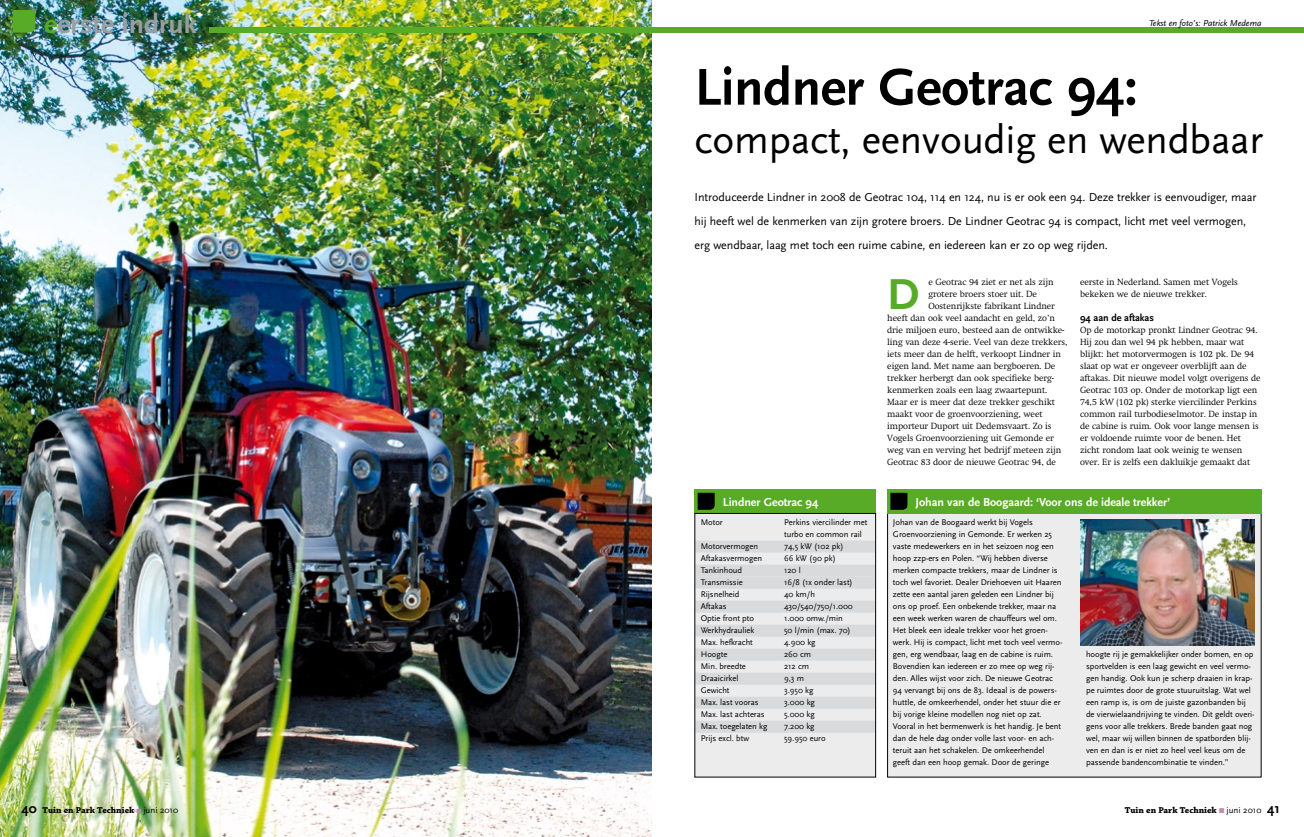
<style>
.page{position:relative;width:1304px;height:837px;background:#fff}
.page>*{position:absolute;margin:0;border:0;box-sizing:border-box;transform-origin:0 0}
.t1{font:700 54px "Scala Sans OT";letter-spacing:-.005em;color:#000}
.t2{font:700 45.2px "Scala Sans OT";color:#58ab27}
.t3{font:41px "Scala Sans OT";letter-spacing:-.005em;color:#000}
.t4{font:700 28px "Scala Sans OT";color:#9c9d9f}
.t5{font:12px/24px "Scala Sans OT";letter-spacing:-.005em;color:#000}
.t6{font:700 12px "Scala Sans OT";letter-spacing:-.005em;color:#fff}
.t7{font:700 10.2px "Scala Sans OT";letter-spacing:-.005em;color:#000}
.t8{font:700 9px "Chaparral Pro";color:#000}
.t9{font:italic 9px "Scala Sans OT";letter-spacing:-.005em;color:#000}
.t10{font:300 8.8px/12px "Swift";letter-spacing:-.005em;color:#000}
.t11{font:8.6px/12px "Scala Sans OT";letter-spacing:-.005em;color:#000}
.s1{color:#58ab27}
.s2{font-family:"Scala Sans OT";font-size:14px}
.s3{color:#bb8eb4}
.s4{font-family:"Scala Sans OT";font-weight:400}
</style>
<div class="page">
<img style="left:0;top:0;width:652px;height:836px">
<div style="left:888px;top:513px;width:373px;height:263px;background:#ececed"></div>
<img style="left:1080px;top:519px;width:174px;height:126px">
<svg style="left:13px;top:10px;width:22px;height:23px"></svg>
<div style="left:209px;top:27px;width:443px;height:6px;background:#58ab27"></div>
<div style="left:652px;top:27px;width:652px;height:6px;background:#58ab27"></div>
<div style="left:887px;top:489px;width:374px;height:24px;background:#58ab27"></div>
<svg style="left:890px;top:492px;width:17px;height:17px"></svg>
<div style="left:694px;top:489px;width:182px;height:24px;background:#58ab27"></div>
<svg style="left:698px;top:492px;width:17px;height:17px"></svg>
<div style="left:695px;top:513px;width:181px;height:263px;background:#ececed"></div>
<div style="left:695px;top:540px;width:180px;height:12px;background:#d9dadb"></div>
<div style="left:695px;top:564px;width:180px;height:12px;background:#d9dadb"></div>
<div style="left:695px;top:576px;width:180px;height:12px;background:#d9dadb"></div>
<div style="left:695px;top:600px;width:180px;height:12px;background:#d9dadb"></div>
<div style="left:695px;top:624px;width:180px;height:12px;background:#d9dadb"></div>
<div style="left:695px;top:648px;width:180px;height:12px;background:#d9dadb"></div>
<div style="left:695px;top:672px;width:180px;height:12px;background:#d9dadb"></div>
<div style="left:695px;top:696px;width:180px;height:12px;background:#d9dadb"></div>
<div style="left:695px;top:720px;width:180px;height:12px;background:#d9dadb"></div>
<div style="left:694px;top:513px;width:182px;height:264px;border:1px solid #000"></div>
<h3 class="t4" style="left:44px;top:8px;width:154px"><span class="s1">e</span>erste indruk</h3>
<p class="t9" style="left:1149px;top:18px;width:114px">Tekst en foto’s: Patrick Medema</p>
<h1 class="t1" style="left:694px;top:57px;width:445px">Lindner Geotrac 94:</h1>
<h3 class="t3" style="left:694px;top:117px;width:570px">compact, eenvoudig en wendbaar</h3>
<p class="t5" style="left:694px;top:185px;width:564px">Introduceerde Lindner in 2008 de Geotrac 104, 114 en 124, nu is er ook een 94. Deze trekker is eenvoudiger, maar hij heeft wel de kenmerken van zijn grotere broers. De Lindner Geotrac 94 is compact, licht met veel vermogen, erg wendbaar, laag met toch een ruime cabine, en iedereen kan er zo op weg rijden.</p>
<h2 class="t2" style="left:887px;top:268px;width:34px">D</h2>
<p class="t10" style="left:928px;top:276px;width:127px">e Geotrac 94 ziet er net als zijn</p>
<p class="t10" style="left:928px;top:288px;width:110px">grotere broers stoer uit. De</p>
<p class="t10" style="left:928px;top:300px;width:128px">Oostenrijkste fabrikant Lindner</p>
<p class="t10" style="left:887px;top:312px;width:169px">heeft dan ook veel aandacht en geld, zo’n</p>
<p class="t10" style="left:887px;top:324px;width:179px">drie miljoen euro, besteed aan de ontwikke-</p>
<p class="t10" style="left:887px;top:336px;width:182px">ling van deze 4-serie. Veel van deze trekkers,</p>
<p class="t10" style="left:887px;top:348px;width:175px">iets meer dan de helft, verkoopt Lindner in</p>
<p class="t10" style="left:887px;top:360px;width:170px">eigen land. Met name aan bergboeren. De</p>
<p class="t10" style="left:887px;top:372px;width:168px">trekker herbergt dan ook specifieke berg-</p>
<p class="t10" style="left:887px;top:384px;width:162px">kenmerken zoals een laag zwaartepunt.</p>
<p class="t10" style="left:887px;top:396px;width:169px">Maar er is meer dat deze trekker geschikt</p>
<p class="t10" style="left:887px;top:408px;width:157px">maakt voor de groenvoorziening, weet</p>
<p class="t10" style="left:887px;top:420px;width:166px">importeur Duport uit Dedemsvaart. Zo is</p>
<p class="t10" style="left:887px;top:432px;width:168px">Vogels Groenvoorziening uit Gemonde er</p>
<p class="t10" style="left:887px;top:444px;width:175px">weg van en verving het bedrijf meteen zijn</p>
<p class="t10" style="left:887px;top:456px;width:170px">Geotrac 83 door de nieuwe Geotrac 94, de</p>
<p class="t10" style="left:1080px;top:276px;width:159px">eerste in Nederland. Samen met Vogels bekeken we de nieuwe trekker.</p>
<p class="t7" style="left:1080px;top:312px;width:75px">94 aan de aftakas</p>
<p class="t10" style="left:1080px;top:324px;width:182px">Op de motorkap pronkt Lindner Geotrac 94.<br>Hij zou dan wel 94 pk hebben, maar wat blijkt: het motorvermogen is 102 pk. De 94 slaat op wat er ongeveer overblijft aan de aftakas. Dit nieuwe model volgt overigens de Geotrac 103 op. Onder de motorkap ligt een 74,5 kW (102 pk) sterke viercilinder Perkins common rail turbodieselmotor. De instap in de cabine is ruim. Ook voor lange mensen is er voldoende ruimte voor de benen. Het zicht rondom laat ook weinig te wensen over. Er is zelfs een dakluikje gemaakt dat</p>
<h3 class="t6" style="left:723px;top:494px;width:97px">Lindner Geotrac 94</h3>
<h3 class="t6" style="left:916px;top:494px;width:256px">Johan van de Boogaard: ‘Voor ons de ideale trekker’</h3>
<p class="t11" style="left:701px;top:516px;width:24px">Motor</p>
<p class="t11" style="left:784px;top:516px;width:85px">Perkins viercilinder met turbo en common rail</p>
<p class="t11" style="left:701px;top:540px;width:59px">Motorvermogen</p>
<p class="t11" style="left:784px;top:540px;width:61px">74,5 kW (102 pk)</p>
<p class="t11" style="left:701px;top:552px;width:63px">Aftakasvermogen</p>
<p class="t11" style="left:784px;top:552px;width:53px">66 kW (90 pk)</p>
<p class="t11" style="left:701px;top:564px;width:43px">Tankinhoud</p>
<p class="t11" style="left:784px;top:564px;width:18px">120 l</p>
<p class="t11" style="left:701px;top:576px;width:44px">Transmissie</p>
<p class="t11" style="left:784px;top:576px;width:70px">16/8 (1x onder last)</p>
<p class="t11" style="left:701px;top:588px;width:40px">Rijsnelheid</p>
<p class="t11" style="left:784px;top:588px;width:32px">40 km/h</p>
<p class="t11" style="left:701px;top:600px;width:27px">Aftakas</p>
<p class="t11" style="left:784px;top:600px;width:70px">430/540/750/1.000</p>
<p class="t11" style="left:701px;top:612px;width:55px">Optie front pto</p>
<p class="t11" style="left:784px;top:612px;width:60px">1.000 omw./min</p>
<p class="t11" style="left:701px;top:624px;width:55px">Werkhydrauliek</p>
<p class="t11" style="left:784px;top:624px;width:68px">50 l/min (max. 70)</p>
<p class="t11" style="left:701px;top:636px;width:54px">Max. hefkracht</p>
<p class="t11" style="left:784px;top:636px;width:33px">4.900 kg</p>
<p class="t11" style="left:701px;top:648px;width:28px">Hoogte</p>
<p class="t11" style="left:784px;top:648px;width:29px">260 cm</p>
<p class="t11" style="left:701px;top:660px;width:47px">Min. breedte</p>
<p class="t11" style="left:784px;top:660px;width:27px">212 cm</p>
<p class="t11" style="left:701px;top:672px;width:39px">Draaicirkel</p>
<p class="t11" style="left:784px;top:672px;width:22px">9,3 m</p>
<p class="t11" style="left:701px;top:684px;width:30px">Gewicht</p>
<p class="t11" style="left:784px;top:684px;width:31px">3.950 kg</p>
<p class="t11" style="left:701px;top:696px;width:59px">Max. last vooras</p>
<p class="t11" style="left:784px;top:696px;width:32px">3.000 kg</p>
<p class="t11" style="left:701px;top:708px;width:65px">Max. last achteras</p>
<p class="t11" style="left:784px;top:708px;width:32px">5.000 kg</p>
<p class="t11" style="left:701px;top:720px;width:68px">Max. toegelaten kg</p>
<p class="t11" style="left:784px;top:720px;width:32px">7.200 kg</p>
<p class="t11" style="left:701px;top:732px;width:50px">Prijs excl. btw</p>
<p class="t11" style="left:784px;top:732px;width:43px">59.950 euro</p>
<p class="t11" style="left:893px;top:516px;width:171px">Johan van de Boogaard werkt bij Vogels Groenvoorziening in Gemonde. Er werken 25 vaste medewerkers en in het seizoen nog een hoop zzp-ers en Polen. “Wij hebben diverse merken compacte trekkers, maar de Lindner is toch wel favoriet. Dealer Driehoeven uit Haaren zette een aantal jaren geleden een Lindner bij ons op proef. Een onbekende trekker, maar na een week werken waren de chauffeurs wel om.<br>Het bleek een ideale trekker voor het groen&shy;werk. Hij is compact, licht met toch veel vermo&shy;gen, erg wendbaar, laag en de cabine is ruim.<br>Bovendien kan iedereen er zo mee op weg rij&shy;den. Alles wijst voor zich. De nieuwe Geotrac 94 vervangt bij ons de 83. Ideaal is de powers&shy;huttle, de omkeerhendel, onder het stuur die er bij vorige kleine modellen nog niet op zat.<br>Vooral in het bermenwerk is het handig. Je bent dan de hele dag onder volle last voor- en ach&shy;teruit aan het schakelen. De omkeerhendel geeft dan een hoop gemak. Door de geringe</p>
<p class="t11" style="left:1086px;top:648px;width:170px">hoogte rij je gemakkelijker onder bomen, en op sportvelden is een laag gewicht en veel vermo&shy;gen handig. Ook kun je scherp draaien in krap&shy;pe ruimtes door de grote stuuruitslag. Wat wel een ramp is, is om de juiste gazonbanden bij de vierwielaandrijving te vinden. Dit geldt overi&shy;gens voor alle trekkers. Brede banden gaat nog wel, maar wij willen binnen de spatborden blij&shy;ven en dan is er niet zo heel veel keus om de passende bandencombinatie te vinden.”</p>
<p class="t8" style="left:21px;top:804px;width:158px"><span class="s2">40</span> Tuin en Park Techniek <span class="s3">■</span> <span class="s4">juni 2010</span></p>
<p class="t8" style="left:1125px;top:804px;width:156px">Tuin en Park Techniek <span class="s3">■</span> <span class="s4">juni 2010</span> <span class="s2">41</span></p>
</div>
